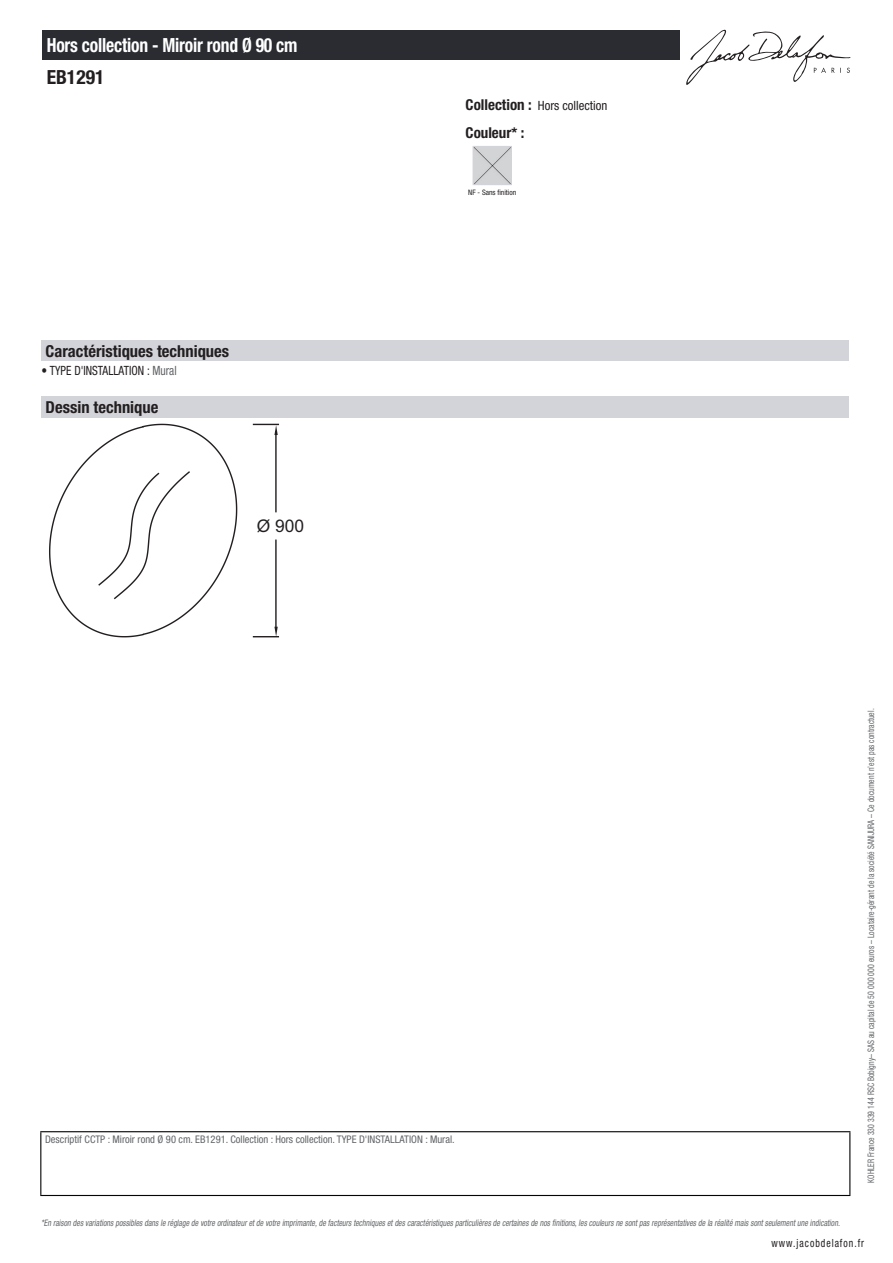
<style>
.page{position:relative;width:893px;height:1263px;background:#fff}
.page>*{position:absolute;margin:0;border:0;box-sizing:border-box;transform-origin:0 0}
.t1{font:700 condensed 19.5px "Helvetica Neue LT Std";letter-spacing:-.01em;color:#fff;scale:.9 1}
.t2{font:700 condensed 19.5px "Helvetica Neue LT Std";color:#231f20}
.t3{font:17.4px "Arial";color:#231f20}
.t4{font:700 condensed 16.5px "Helvetica Neue LT Std";color:#231f20}
.t5{font:700 condensed 15px "Helvetica Neue LT Std";color:#231f20}
.t6{font:condensed 12.75px "Helvetica Neue LT Std";color:#231f20}
.t7{font:condensed 12.75px "Helvetica Neue LT Std";color:#231f20;scale:.9 1}
.t8{font:condensed 11.25px "Helvetica Neue LT Std";letter-spacing:.1em;color:#231f20;scale:.87 1}
.t9{font:condensed 10.5px "Helvetica Neue LT Std";color:#626568}
.t10{font:italic condensed 9px "Helvetica Neue LT Std";color:#626568;scale:.87 1}
.t11{font:condensed 9px "Helvetica Neue LT Std";color:#626568;scale:.87 1}
.t12{font:condensed 7.5px "Helvetica Neue LT Std";color:#231f20}
.s1{color:#626568}
.s2{font-weight:700;font-size:15px}
</style>
<div class="page">
<svg style="left:686px;top:30px;width:164px;height:55px"></svg>
<img style="left:475px;top:148px;width:35px;height:35px">
<div style="left:473px;top:146px;width:39px;height:39px;border:1px solid #d3d4da"></div>
<div style="left:41px;top:340px;width:808px;height:21px;background:#d3d4da"></div>
<div style="left:41px;top:396px;width:808px;height:21px;background:#d3d4da"></div>
<svg style="left:49px;top:424px;width:231px;height:213px"></svg>
<svg style="left:274px;top:627px;width:4px;height:10px"></svg>
<svg style="left:274px;top:425px;width:4px;height:10px"></svg>
<div style="left:43px;top:30px;width:637px;height:30px;background:#2a2c32"></div>
<hr style="left:40px;top:1131px;width:810px;height:1px;background:#040503">
<hr style="left:40px;top:1132px;width:1px;height:63px;background:#040503">
<hr style="left:849px;top:1132px;width:1px;height:63px;background:#040503">
<hr style="left:40px;top:1195px;width:810px;height:1px;background:#040503">
<h1 class="t1" style="left:47px;top:33px;width:280px">Hors collection - Miroir rond Ø 90 cm</h1>
<h1 class="t2" style="left:47px;top:65px;width:59px">EB1291</h1>
<h3 class="t4" style="left:46px;top:341px;width:185px">Caractéristiques techniques</h3>
<h3 class="t7" style="left:41px;top:363px;width:152px">• TYPE D'INSTALLATION : <span class="s1">Mural</span></h3>
<h3 class="t4" style="left:46px;top:397px;width:114px">Dessin technique</h3>
<h2 class="t3" style="left:257px;top:514px;width:49px">Ø 900</h2>
<h3 class="t6" style="left:466px;top:98px;width:143px"><span class="s2">Collection :</span> Hors collection</h3>
<h3 class="t5" style="left:466px;top:123px;width:60px">Couleur* :</h3>
<p class="t12" style="left:468px;top:188px;width:49px">NF - Sans finition</p>
<p class="t9" style="left:45px;top:1134px;width:411px">Descriptif CCTP : Miroir rond Ø 90 cm. EB1291. Collection : Hors collection. TYPE D'INSTALLATION : Mural.</p>
<p class="t11" style="left:866px;top:1183px;width:547px;rotate:-90deg">KOHLER France 330 339 144 RSC Bobigny– SAS au capital de 50 000 000 euros – Locataire-gérant de la société SANIJURA – Ce document n’est pas contractuel.</p>
<p class="t10" style="left:41px;top:1217px;width:922px">*En raison desvariationspossiblesdansle réglage de votre ordinateuretde votre imprimante,de facteurstechniquesetdescaractéristiquesparticulièresde certainesde nosfinitions,lescouleursne sontpasreprésentativesde la réalité maissontseulementune indication.</p>
<p class="t8" style="left:772px;top:1237px;width:108px">www.jacobdelafon.fr</p>
</div>
